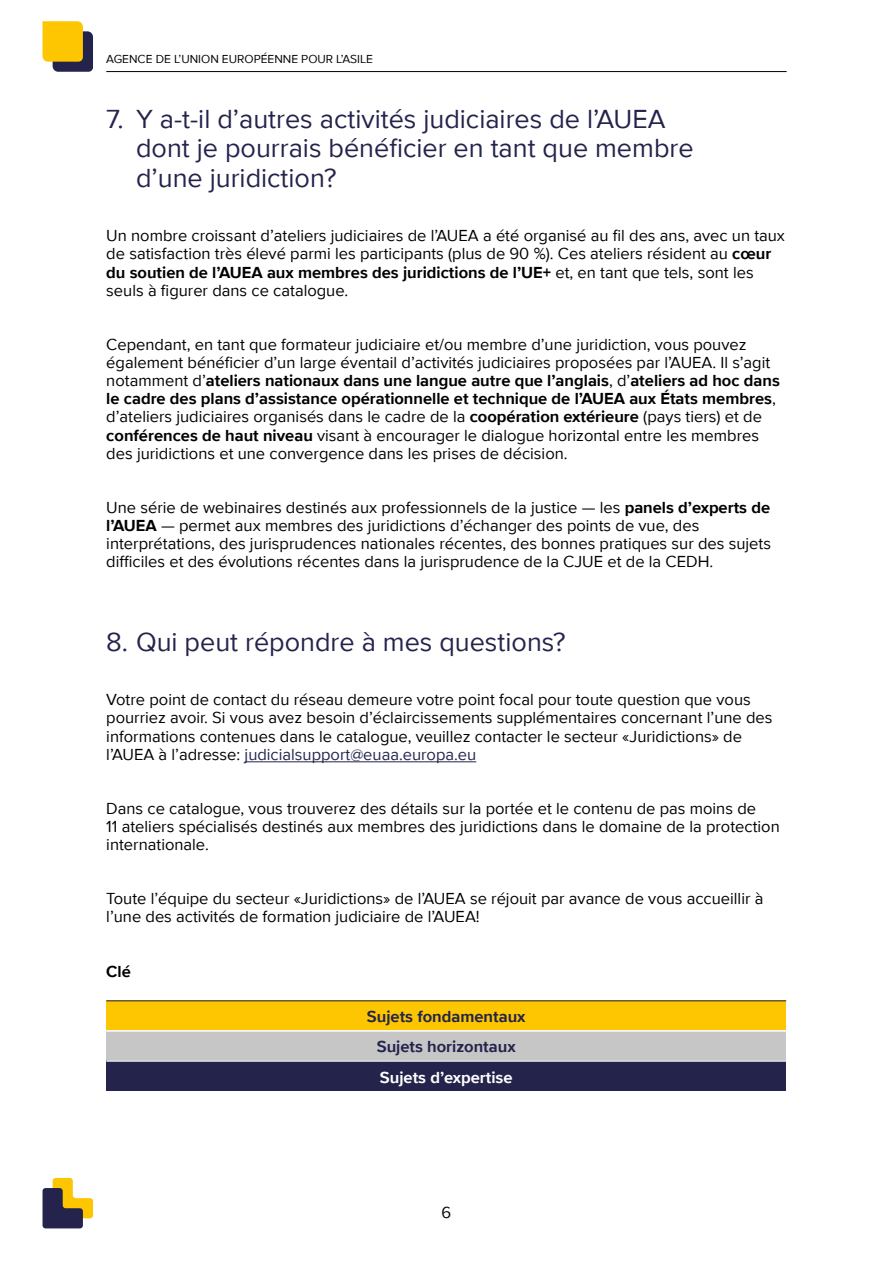
<style>
.page{position:relative;width:893px;height:1263px;background:#fff}
.page>*{position:absolute;margin:0;border:0;box-sizing:border-box;transform-origin:0 0}
.Heading_2{font:27px/29.7px "Proxima Nova";color:#24234c}
.Body_text{font:16.5px/18.1px "Proxima Nova";color:#000}
.TABLE_Body_text{font:700 16.5px "Proxima Nova";color:#23244c}
.TABLE_Body_text-2{font:700 16.5px "Proxima Nova";color:#24234c}
.TABLE_Body_text-3{font:700 16.5px "Proxima Nova";color:#fff}
.Body_text-2{font:700 16.5px "Proxima Nova";color:#000}
.t1{font:12px "Proxima Nova";color:#000}
.s1{font-weight:700}
.s2{color:#23244c}
</style>
<div class="page">
<svg style="left:43px;top:1178px;width:50px;height:50px"></svg>
<svg style="left:43px;top:21px;width:50px;height:51px;background:#c19e2e"></svg>
<hr style="left:106px;top:71px;width:681px;height:1px;background:#000">
<hr style="left:245px;top:761px;width:231px;height:1px;background:#23244c">
<div style="left:106px;top:1001px;width:680px;height:30px;background:#fdc600"></div>
<div style="left:106px;top:1031px;width:680px;height:30px;background:#c6c6c6"></div>
<div style="left:106px;top:1061px;width:680px;height:30px;background:#24234c"></div>
<hr style="left:106px;top:1030px;width:680px;height:2px;background:#fff">
<hr style="left:106px;top:1060px;width:680px;height:2px;background:#fff">
<hr style="left:106px;top:1000px;width:680px;height:1px;background:#24234c">
<p class="t1" style="left:106px;top:50px;width:268px">AGENCE DE L’UNION EUROPÉENNE POUR L’ASILE</p>
<h2 class="Heading_2" style="left:136px;top:103px;width:559px;text-indent:-30px">7. Y a-t-il d’autres activités judiciaires de l’AUEA dont je pourrais bénéficier en tant que membre d’une juridiction?</h2>
<p class="Body_text" style="left:106px;top:226px;width:680px">Un nombre croissant d’ateliers judiciaires de l’AUEA a été organisé au fil des ans, avec un taux de satisfaction très élevé parmi les participants (plus de 90 %). Ces ateliers résident au <span class="s1">cœur du soutien de l’AUEA aux membres des juridictions de l’UE+</span> et, en tant que tels, sont les seuls à figurer dans ce catalogue.</p>
<p class="Body_text" style="left:106px;top:334px;width:675px">Cependant, en tant que formateur judiciaire et/ou membre d’une juridiction, vous pouvez également bénéficier d’un large éventail d’activités judiciaires proposées par l’AUEA. Il s’agit notamment d’<span class="s1">ateliers nationaux dans une langue autre que l’anglais</span>, d’<span class="s1">ateliers ad hoc dans le cadre des plans d’assistance opérationnelle et technique de l’AUEA aux États membres</span>, d’ateliers judiciaires organisés dans le cadre de la <span class="s1">coopération extérieure</span> (pays tiers) et de <span class="s1">conférences de haut niveau</span> visant à encourager le dialogue horizontal entre les membres des juridictions et une convergence dans les prises de décision.</p>
<p class="Body_text" style="left:106px;top:498px;width:666px">Une série de webinaires destinés aux professionnels de la justice — les <span class="s1">panels d’experts de l’AUEA</span> — permet aux membres des juridictions d’échanger des points de vue, des interprétations, des jurisprudences nationales récentes, des bonnes pratiques sur des sujets difficiles et des évolutions récentes dans la jurisprudence de la CJUE et de la CEDH.</p>
<h2 class="Heading_2" style="left:106px;top:626px;width:461px">8. Qui peut répondre à mes questions?</h2>
<p class="Body_text" style="left:106px;top:690px;width:668px">Votre point de contact du réseau demeure votre point focal pour toute question que vous pourriez avoir. Si vous avez besoin d’éclaircissements supplémentaires concernant l’une des informations contenues dans le catalogue, veuillez contacter le secteur «Juridictions» de l’AUEA à l’adresse: <span class="s2">judicialsupport@euaa.europa.eu</span></p>
<p class="Body_text" style="left:106px;top:798px;width:675px">Dans ce catalogue, vous trouverez des détails sur la portée et le contenu de pas moins de<br>11 ateliers spécialisés destinés aux membres des juridictions dans le domaine de la protection internationale.</p>
<p class="Body_text" style="left:106px;top:889px;width:659px">Toute l’équipe du secteur «Juridictions» de l’AUEA se réjouit par avance de vous accueillir à l’une des activités de formation judiciaire de l’AUEA!</p>
<p class="Body_text-2" style="left:106px;top:959px;width:26px">Clé</p>
<p class="TABLE_Body_text" style="left:367px;top:1004px;width:160px">Sujets fondamentaux</p>
<p class="TABLE_Body_text-2" style="left:377px;top:1035px;width:140px">Sujets horizontaux</p>
<p class="TABLE_Body_text-3" style="left:380px;top:1065px;width:134px">Sujets d’expertise</p>
<p class="Body_text" style="left:442px;top:1203px;width:11px">6</p>
</div>
